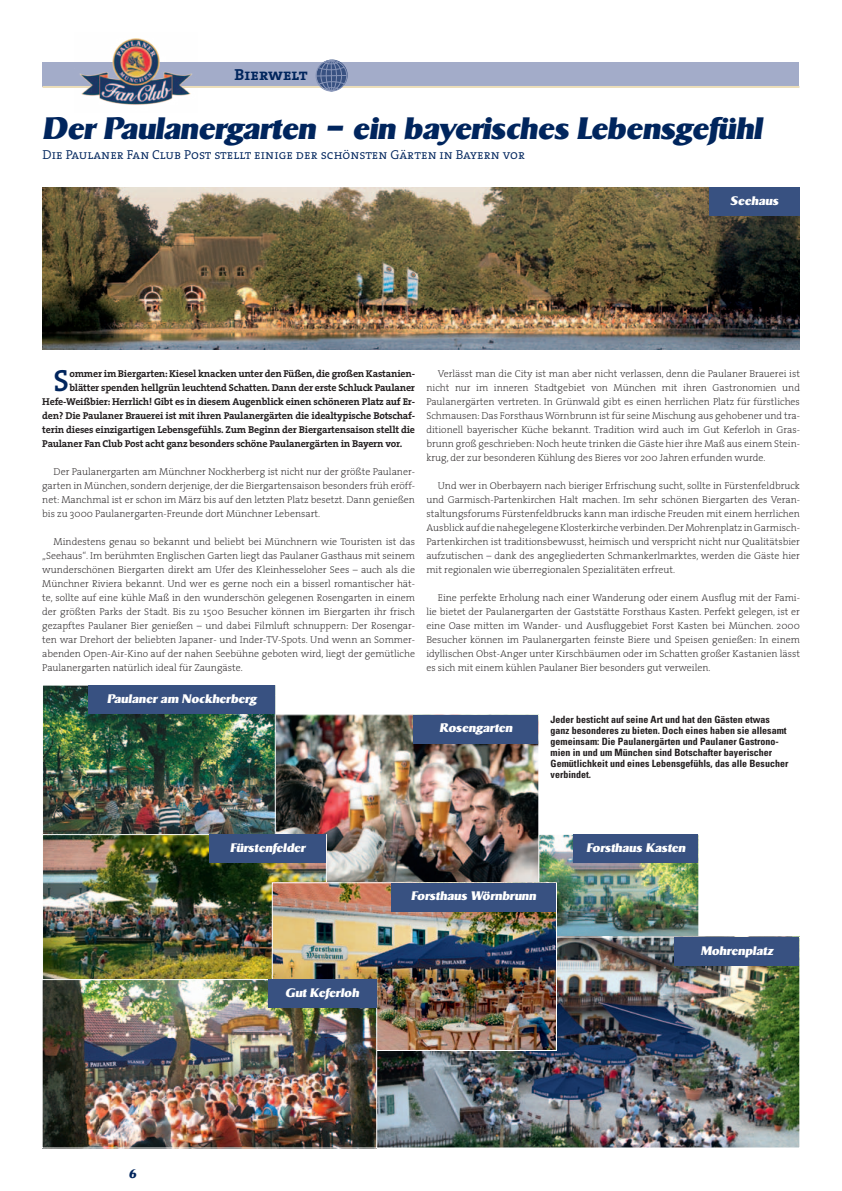
<style>
.page{position:relative;width:842px;height:1191px;background:#fff}
.page>*{position:absolute;margin:0;border:0;box-sizing:border-box;transform-origin:0 0}
.t1{font:600 30.7px "The Serif";color:#00255d}
.t2{font:italic 800 30px "Sigvar";letter-spacing:-.01em;color:#00255d}
.t3{font:16px "The Serif Bold Caps";color:#00255d}
.t4{font:13px "The Serif Semi Light Caps";color:#00255d}
.t5{font:italic 800 12px "Sigvar";color:#fff}
.t6{font:italic 800 12px "Sigvar";color:#00255d}
.t7{font:200 10px/14px "The Serif";color:#231f20;text-align:justify}
.t8{font:700 10px "The Serif";letter-spacing:-.02em;color:#231f20}
.t9{font:700 condensed 10px/11px "Univers";color:#231f20}
</style>
<div class="page">
<img style="left:540px;top:836px;width:157px;height:100px">
<div style="left:538px;top:834px;width:161px;height:108px;border:1px solid #fff"></div>
<div style="left:573px;top:835px;width:125px;height:28px;background:#385181"></div>
<img style="left:377px;top:938px;width:421px;height:208px">
<div style="left:674px;top:937px;width:125px;height:28px;background:#385181"></div>
<img style="left:276px;top:716px;width:261px;height:165px">
<div style="left:413px;top:715px;width:125px;height:28px;background:#385181"></div>
<img style="left:43px;top:188px;width:756px;height:161px">
<div style="left:43px;top:62px;width:756px;height:25px;background:#a3acc9"></div>
<hr style="left:43px;top:86px;width:756px;height:2px;background:#ecdeb9">
<img style="left:80px;top:38px;width:112px;height:67px">
<svg style="left:315px;top:59px;width:33px;height:33px"></svg>
<img style="left:44px;top:687px;width:230px;height:147px">
<div style="left:89px;top:685px;width:186px;height:28px;background:#385181"></div>
<div style="left:709px;top:188px;width:90px;height:28px;background:#385181"></div>
<img style="left:44px;top:836px;width:281px;height:143px">
<div style="left:209px;top:835px;width:117px;height:28px;background:#385181"></div>
<img style="left:274px;top:884px;width:281px;height:164px">
<div style="left:272px;top:882px;width:285px;height:168px;border:1px solid #fff"></div>
<div style="left:391px;top:883px;width:165px;height:28px;background:#385181"></div>
<img style="left:44px;top:981px;width:331px;height:165px">
<div style="left:42px;top:979px;width:335px;height:169px;border:1px solid #fff"></div>
<div style="left:268px;top:980px;width:108px;height:28px;background:#385181"></div>
<h3 class="t3" style="left:235px;top:61px;width:74px">Bierwelt</h3>
<h2 class="t2" style="left:43px;top:110px;width:721px">Der Paulanergarten – ein bayerisches Lebensgefühl</h2>
<h3 class="t4" style="left:43px;top:144px;width:484px">Die Paulaner Fan Club Post stellt einige der schönsten Gärten in Bayern vor</h3>
<p class="t5" style="left:730px;top:193px;width:50px">Seehaus</p>
<h1 class="t1" style="left:54px;top:355px;width:17px">S</h1>
<p class="t8" style="left:69px;top:365px;width:346px">ommer im Biergarten: Kiesel knacken unter den Füßen, die großen Kastanien-</p>
<p class="t8" style="left:69px;top:379px;width:347px">blätter spenden hellgrün leuchtend Schatten. Dann der erste Schluck Paulaner</p>
<p class="t8" style="left:42px;top:393px;width:374px">Hefe-Weißbier: Herrlich! Gibt es in diesem Augenblick einen schöneren Platz auf Er-</p>
<p class="t8" style="left:42px;top:407px;width:374px">den? Die Paulaner Brauerei ist mit ihren Paulanergärten die idealtypische Botschaf-</p>
<p class="t8" style="left:42px;top:421px;width:374px">terin dieses einzigartigen Lebensgefühls. Zum Beginn der Biergartensaison stellt die</p>
<p class="t8" style="left:42px;top:435px;width:362px">Paulaner Fan Club Post acht ganz besonders schöne Paulanergärten in Bayern vor.</p>
<p class="t7" style="left:42px;top:464px;width:374px;text-indent:11px">Der Paulanergarten am Münchner Nockherberg ist nicht nur der größte Paulaner&shy;garten in München, sondern derjenige, der die Biergartensaison besonders früh eröff&shy;net: Manchmal ist er schon im März bis auf den letzten Platz besetzt. Dann genießen bis zu 3000 Paulanergarten-Freunde dort Münchner Lebensart.</p>
<p class="t7" style="left:42px;top:534px;width:374px;text-indent:11px">Mindestens genau so bekannt und beliebt bei Münchnern wie Touristen ist das „Seehaus“. Im berühmten Englischen Garten liegt das Paulaner Gasthaus mit seinem wunderschönen Biergarten direkt am Ufer des Kleinhesseloher Sees – auch als die Münchner Riviera bekannt. Und wer es gerne noch ein a bisserl romantischer hät&shy;te, sollte auf eine kühle Maß in den wunderschön gelegenen Rosengarten in einem der größten Parks der Stadt. Bis zu 1500 Besucher können im Biergarten ihr frisch gezapftes Paulaner Bier genießen – und dabei Filmluft schnuppern: Der Rosengar&shy;ten war Drehort der beliebten Japaner- und Inder-TV-Spots. Und wenn an Sommer&shy;abenden Open-Air-Kino auf der nahen Seebühne geboten wird, liegt der gemütliche Paulanergarten natürlich ideal für Zaungäste.</p>
<p class="t5" style="left:107px;top:691px;width:151px">Paulaner am Nockherberg</p>
<p class="t7" style="left:426px;top:366px;width:375px;text-indent:11px">Verlässt man die City ist man aber nicht verlassen, denn die Paulaner Brauerei ist nicht nur im inneren Stadtgebiet von München mit ihren Gastronomien und Paulanergärten vertreten. In Grünwald gibt es einen herrlichen Platz für fürstliches Schmausen: Das Forsthaus Wörnbrunn ist für seine Mischung aus gehobener und tra&shy;ditionell bayerischer Küche bekannt. Tradition wird auch im Gut Keferloh in Gras&shy;brunn groß geschrieben: Noch heute trinken die Gäste hier ihre Maß aus einem Stein&shy;krug, der zur besonderen Kühlung des Bieres vor 200 Jahren erfunden wurde.</p>
<p class="t7" style="left:426px;top:478px;width:375px;text-indent:11px">Und wer in Oberbayern nach bieriger Erfrischung sucht, sollte in Fürstenfeldbruck und Garmisch-Partenkirchen Halt machen. Im sehr schönen Biergarten des Veran&shy;staltungsforums Fürstenfeldbrucks kann man irdische Freuden mit einem herrlichen Ausblick auf die nahegelegene Klosterkirche verbinden. Der Mohrenplatz in Garmisch-Partenkirchen ist traditionsbewusst, heimisch und verspricht nicht nur Qualitätsbier aufzutischen – dank des angegliederten Schmankerlmarktes, werden die Gäste hier mit regionalen wie überregionalen Spezialitäten erfreut.</p>
<p class="t7" style="left:426px;top:590px;width:375px;text-indent:11px">Eine perfekte Erholung nach einer Wanderung oder einem Ausflug mit der Fami&shy;lie bietet der Paulanergarten der Gaststätte Forsthaus Kasten. Perfekt gelegen, ist er eine Oase mitten im Wander- und Ausfluggebiet Forst Kasten bei München. 2000<br>Besucher können im Paulanergarten feinste Biere und Speisen genießen: In einem idyllischen Obst-Anger unter Kirschbäumen oder im Schatten großer Kastanien lässt es sich mit einem kühlen Paulaner Bier besonders gut verweilen.</p>
<p class="t5" style="left:439px;top:720px;width:75px">Rosengarten</p>
<p class="t9" style="left:550px;top:713px;width:239px">Jeder besticht auf seine Art und hat den Gästen etwas ganz besonderes zu bieten. Doch eines haben sie allesamt gemeinsam: Die Paulanergärten und Paulaner Gastrono&shy;mien in und um München sind Botschafter bayerischer Gemütlichkeit und eines Lebensgefühls, das alle Besucher verbindet.</p>
<p class="t5" style="left:230px;top:840px;width:77px">Fürstenfelder</p>
<p class="t5" style="left:586px;top:840px;width:101px">Forsthaus Kasten</p>
<p class="t6" style="left:129px;top:1166px;width:10px">6</p>
<p class="t5" style="left:285px;top:985px;width:75px">Gut Keferloh</p>
<p class="t5" style="left:411px;top:888px;width:126px">Forsthaus Wörnbrunn</p>
<p class="t5" style="left:701px;top:943px;width:74px">Mohrenplatz</p>
</div>
